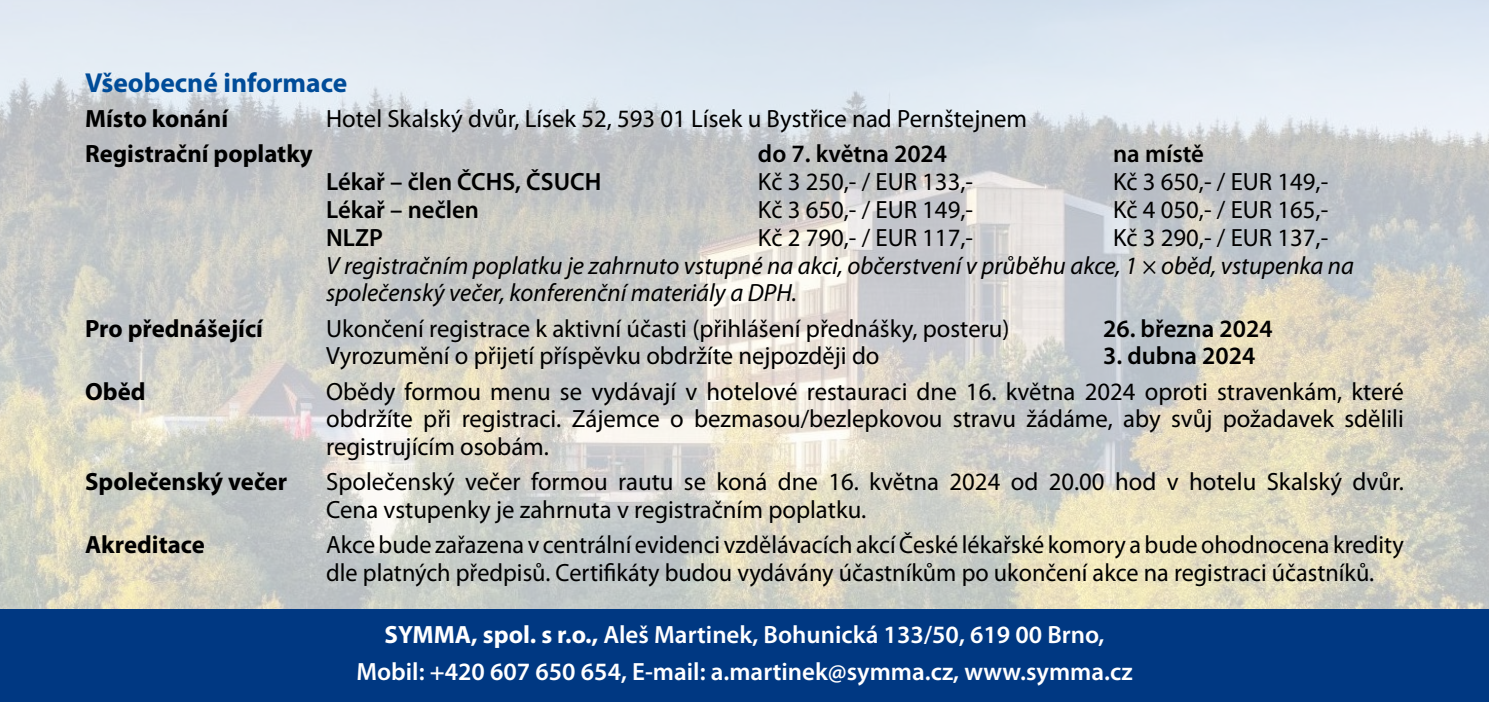
<style>
.page{position:relative;width:1489px;height:702px;background:#fff}
.page>*{position:absolute;margin:0;border:0;box-sizing:border-box;transform-origin:0 0}
.t1{font:700 27.5px "Myriad Pro";color:#004c99}
.t2{font:25px/28px "Myriad Pro";color:#000}
.t3{font:italic 25px/28px "Myriad Pro";color:#000}
.t4{font:600 25px/37px "Myriad Pro";color:#fff;text-align:center}
.t5{font:600 25px "Myriad Pro";color:#000}
.t6{font:700 25px "Myriad Pro";color:#000}
.s1{font-weight:700}
</style>
<div class="page">
<img style="left:0;top:0;width:1488px;height:609px">
<div style="left:0;top:609px;width:1488px;height:93px;background:#003882"></div>
<p class="t1" style="left:85px;top:64px;width:264px">Všeobecné informace</p>
<p class="t6" style="left:85px;top:102px;width:145px">Místo konání</p>
<p class="t2" style="left:326px;top:104px;width:702px">Hotel Skalský dvůr, Lísek 52, 593 01 Lísek u Bystřice nad Pernštejnem</p>
<p class="t6" style="left:85px;top:137px;width:229px">Registrační poplatky</p>
<p class="t5" style="left:758px;top:137px;width:191px">do 7. května 2024</p>
<p class="t5" style="left:1113px;top:137px;width:92px">na místě</p>
<p class="t5" style="left:326px;top:165px;width:277px">Lékař – člen ČCHS, ČSUCH</p>
<p class="t2" style="left:758px;top:167px;width:217px">Kč 3 250,- / EUR 133,-</p>
<p class="t2" style="left:1113px;top:167px;width:217px">Kč 3 650,- / EUR 149,-</p>
<p class="t5" style="left:326px;top:193px;width:154px">Lékař – nečlen</p>
<p class="t2" style="left:758px;top:195px;width:217px">Kč 3 650,- / EUR 149,-</p>
<p class="t2" style="left:1113px;top:195px;width:217px">Kč 4 050,- / EUR 165,-</p>
<p class="t5" style="left:326px;top:221px;width:58px">NLZP</p>
<p class="t2" style="left:758px;top:223px;width:217px">Kč 2 790,- / EUR 117,-</p>
<p class="t2" style="left:1113px;top:223px;width:217px">Kč 3 290,- / EUR 137,-</p>
<p class="t3" style="left:326px;top:251px;width:1029px">V registračním poplatku je zahrnuto vstupné na akci, občerstvení v průběhu akce, 1 × oběd, vstupenka na společenský večer, konferenční materiály a DPH.</p>
<p class="t6" style="left:85px;top:312px;width:179px">Pro přednášející</p>
<p class="t2" style="left:326px;top:314px;width:685px">Ukončení registrace k aktivní účasti (přihlášení přednášky, posteru)</p>
<p class="t5" style="left:1103px;top:312px;width:171px">26. března 2024</p>
<p class="t2" style="left:326px;top:341px;width:555px">Vyrozumění o přijetí příspěvku obdržíte nejpozději do</p>
<p class="t5" style="left:1103px;top:340px;width:154px">3. dubna 2024</p>
<p class="t6" style="left:85px;top:375px;width:62px">Oběd</p>
<p class="t2" style="left:326px;top:376px;width:1079px;text-align:justify">Obědy formou menu se vydávají v hotelové restauraci dne 16. května 2024 oproti stravenkám, které obdržíte při registraci. Zájemce o bezmasou/bezlepkovou stravu žádáme, aby svůj požadavek sdělili registrujícím osobám.</p>
<p class="t6" style="left:85px;top:465px;width:204px">Společenský večer</p>
<p class="t2" style="left:326px;top:467px;width:1079px">Společenský večer formou rautu se koná dne 16. května 2024 od 20.00 hod v hotelu Skalský dvůr.<br>Cena vstupenky je zahrnuta v registračním poplatku.</p>
<p class="t6" style="left:85px;top:528px;width:121px">Akreditace</p>
<p class="t2" style="left:326px;top:530px;width:1079px">Akce bude zařazena v centrální evidenci vzdělávacích akcí České lékařské komory a bude ohodnocena kredity dle platných předpisů. Certifikáty budou vydávány účastníkům po ukončení akce na registraci účastníků.</p>
<p class="t4" style="left:356px;top:615px;width:777px"><span class="s1">SYMMA, spol. s r.o.,</span> Aleš Martinek, Bohunická 133/50, 619 00 Brno,<br>Mobil: +420 607 650 654, E-mail: a.martinek@symma.cz, www.symma.cz</p>
</div>
